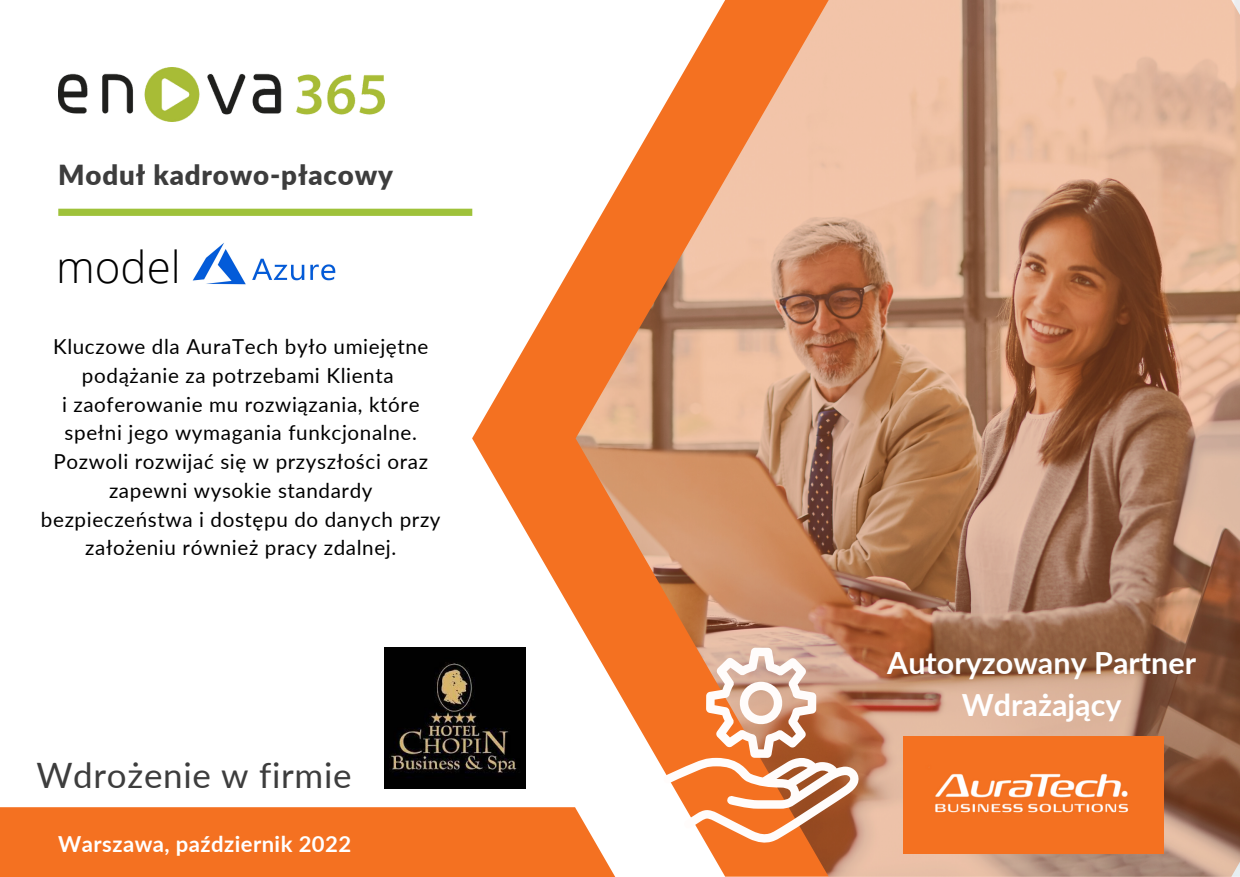
<style>
.page{position:relative;width:1240px;height:877px;background:#fff}
.page>*{position:absolute;margin:0;border:0;box-sizing:border-box;transform-origin:0 0}
.t1{font:300 43.84px "Open Sans";color:#000}
.t2{font:35px "Lato";letter-spacing:.02em;color:#3d3d3d}
.t3{font:700 30.54px/42.4px "Lato";color:#fff;text-align:center}
.t4{font:900 27.65px "Lato";letter-spacing:.03em;color:#3d3d3d}
.t5{font:700 22.05px "Lato";letter-spacing:.02em;color:#fff}
.t6{font:20.65px/28.7px "Lato";letter-spacing:.03em;color:#000;text-align:center}
</style>
<div class="page">
<svg style="left:472px;top:208px;width:104px;height:481px"></svg>
<img style="left:576px;top:0;width:664px;height:876px">
<svg style="left:384px;top:689px;width:350px;height:187px"></svg>
<div style="left:0;top:807px;width:621px;height:69px;background:#f47121"></div>
<img style="left:904px;top:736px;width:259px;height:117px">
<svg style="left:663px;top:647px;width:196px;height:196px"></svg>
<img style="left:384px;top:647px;width:141px;height:141px">
<div style="left:58px;top:209px;width:414px;height:7px;background:#9fc23a"></div>
<img style="left:192px;top:243px;width:143px;height:42px">
<img style="left:58px;top:68px;width:326px;height:54px">
<h3 class="t4" style="left:58px;top:158px;width:336px">Moduł kadrowo-płacowy</h3>
<h1 class="t1" style="left:56px;top:236px;width:126px">model</h1>
<p class="t6" style="left:41px;top:332px;width:401px">Kluczowe dla AuraTech było umiejętne podążanie za potrzebami Klienta<br>i zaoferowanie mu rozwiązania, które spełni jego wymagania funkcjonalne.<br>Pozwoli rozwijać się w przyszłości oraz zapewni wysokie standardy bezpieczeństwa i dostępu do danych przy założeniu również pracy zdalnej.</p>
<h2 class="t2" style="left:36px;top:753px;width:317px">Wdrożenie w firmie</h2>
<p class="t5" style="left:58px;top:830px;width:294px">Warszawa, październik 2022</p>
<h3 class="t3" style="left:887px;top:641px;width:310px">Autoryzowany Partner<br>Wdrażający</h3>
</div>
